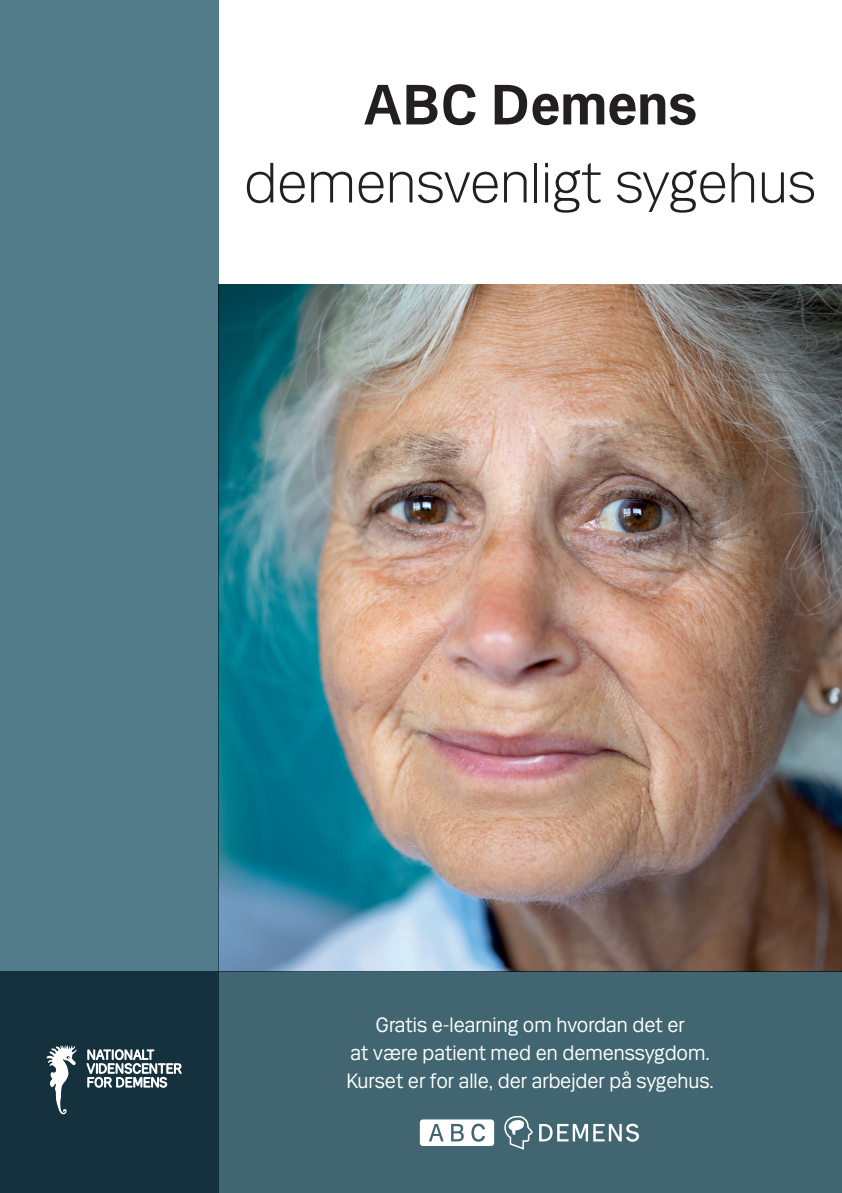
<style>
.page{position:relative;width:842px;height:1193px;background:#fff}
.page>*{position:absolute;margin:0;border:0;box-sizing:border-box;transform-origin:0 0}
.t1{font:300 60px "Mari";letter-spacing:.01em;color:#231f20}
.t2{font:700 60px "Mari";letter-spacing:.01em;color:#231f20}
.t3{font:22px/28px "Mari";color:#fff;text-align:center}
</style>
<div class="page">
<div style="left:0;top:0;width:219px;height:1192px;background:#527c8a"></div>
<svg style="left:0;top:971px;width:841px;height:221px;background:#375964"></svg>
<img style="left:219px;top:285px;width:622px;height:686px">
<svg style="left:539px;top:1123px;width:100px;height:18px"></svg>
<svg style="left:420px;top:1119px;width:74px;height:26px"></svg>
<svg style="left:504px;top:1115px;width:28px;height:34px"></svg>
<svg style="left:47px;top:1045px;width:30px;height:69px;background:#6d7e86"></svg>
<svg style="left:87px;top:1049px;width:94px;height:38px;background:#708188"></svg>
<svg style="left:839px;top:1188px;width:3px;height:5px"></svg>
<h1 class="t2" style="left:364px;top:69px;width:334px">ABC Demens</h1>
<h1 class="t1" style="left:244px;top:146px;width:572px">demensvenligt sygehus</h1>
<p class="t3" style="left:346px;top:1009px;width:369px">Gratis e-learning om hvordan det er<br>at være patient med en demenssygdom.<br>Kurset er for alle, der arbejder på sygehus.</p>
</div>
